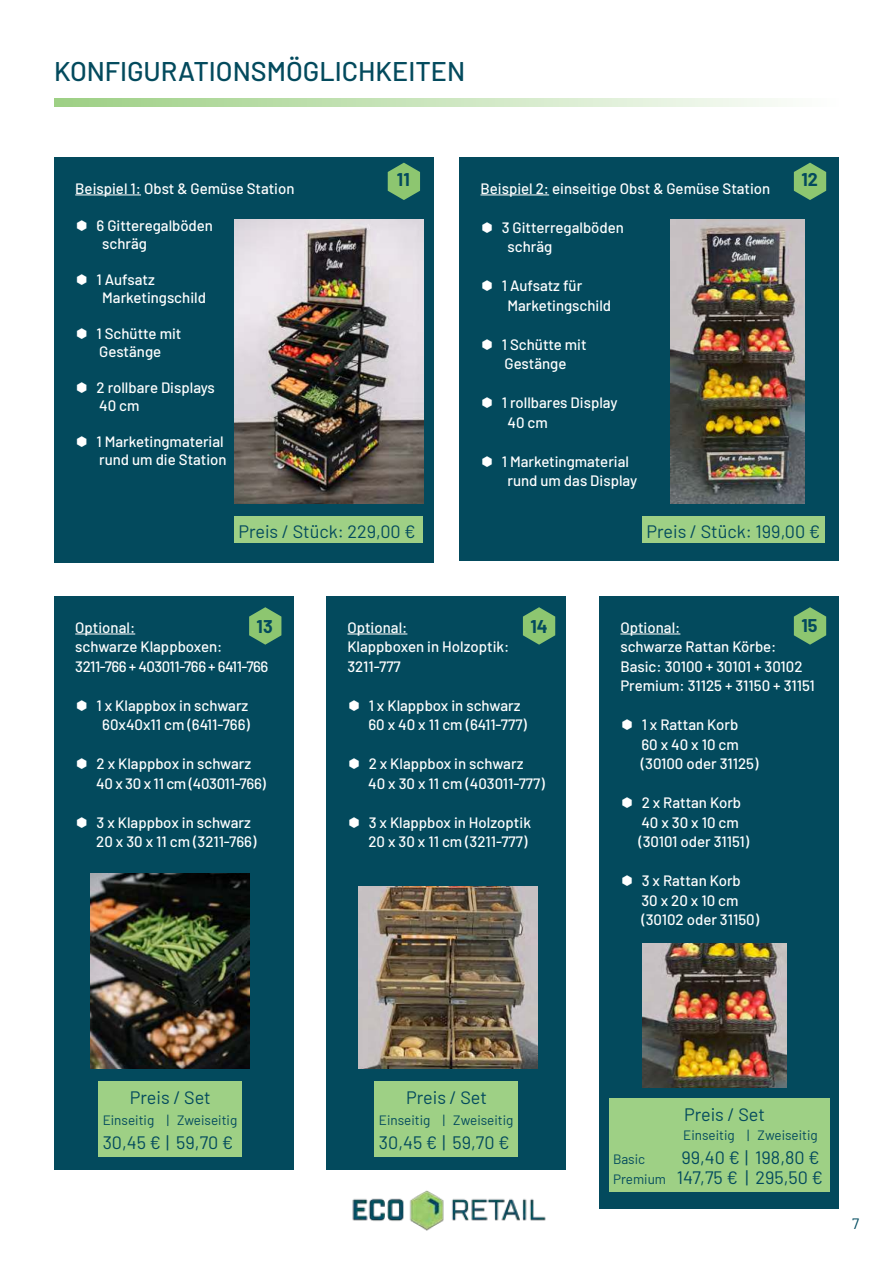
<style>
.page{position:relative;width:893px;height:1263px;background:#fff}
.page>*{position:absolute;margin:0;border:0;box-sizing:border-box;transform-origin:0 0}
.t1{font:500 27px "Barlow";color:#034a5d}
.t2{font:18px/19.5px "Barlow";color:#034a5d;text-align:right}
.t3{font:700 18px "Barlow";color:#034a5d}
.t4{font:500 15px/19.5px "Barlow";color:#fff}
.t5{font:15px "Barlow";color:#004b5f}
.t6{font:13.5px "Barlow";color:#034a5d}
.s1{font-size:13.5px}
</style>
<div class="page">
<div style="left:326px;top:597px;width:240px;height:573px;background:#034a5d"></div>
<hr style="left:347px;top:634px;width:60px;height:1px;background:#fff">
<div style="left:599px;top:597px;width:240px;height:612px;background:#034a5d"></div>
<hr style="left:620px;top:634px;width:60px;height:1px;background:#fff">
<div style="left:54px;top:597px;width:239px;height:573px;background:#034a5d"></div>
<hr style="left:75px;top:634px;width:60px;height:1px;background:#fff">
<div style="left:459px;top:158px;width:380px;height:403px;background:#034a5d"></div>
<hr style="left:480px;top:195px;width:69px;height:1px;background:#fff">
<img style="left:91px;top:874px;width:159px;height:195px">
<svg style="left:54px;top:98px;width:727px;height:9px;background:#c9e5bc"></svg>
<img style="left:352px;top:1190px;width:194px;height:41px">
<img style="left:671px;top:219px;width:133px;height:284px">
<div style="left:54px;top:158px;width:379px;height:405px;background:#034a5d"></div>
<hr style="left:75px;top:195px;width:66px;height:1px;background:#fff">
<svg style="left:388px;top:163px;width:32px;height:37px"></svg>
<svg style="left:249px;top:607px;width:32px;height:38px"></svg>
<svg style="left:794px;top:607px;width:32px;height:38px"></svg>
<div style="left:234px;top:516px;width:189px;height:26px;background:#9ed085"></div>
<svg style="left:523px;top:607px;width:32px;height:38px"></svg>
<img style="left:234px;top:220px;width:189px;height:283px">
<svg style="left:794px;top:163px;width:32px;height:37px"></svg>
<img style="left:358px;top:887px;width:180px;height:182px">
<div style="left:642px;top:516px;width:182px;height:26px;background:#9ed085"></div>
<div style="left:98px;top:1081px;width:144px;height:76px;background:#9ed085"></div>
<div style="left:375px;top:1081px;width:143px;height:76px;background:#9ed085"></div>
<img style="left:643px;top:943px;width:144px;height:145px">
<div style="left:609px;top:1098px;width:220px;height:94px;background:#9ed085"></div>
<h1 class="t1" style="left:54px;top:60px;width:413px">KONFIGURATIONSMÖGLICHKEITEN</h1>
<p class="t4" style="left:75px;top:180px;width:221px">Beispiel 1: Obst &amp; Gemüse Station</p>
<p class="t4" style="left:102px;top:218px;width:112px;line-height:18px;text-indent:-6px">6 Gitteregalböden schräg</p>
<p class="t4" style="left:102px;top:272px;width:105px;line-height:18px;text-indent:-6px">1 Aufsatz<br>Marketingschild</p>
<p class="t4" style="left:97px;top:326px;width:86px;line-height:18px">1 Schütte mit<br>Gestänge</p>
<p class="t4" style="left:97px;top:380px;width:120px;line-height:18px">2 rollbare Displays<br>40 cm</p>
<p class="t4" style="left:97px;top:434px;width:132px;line-height:18px">1 Marketingmaterial rund um die Station</p>
<p class="t3" style="left:397px;top:170px;width:14px">11</p>
<p class="t4" style="left:480px;top:180px;width:291px">Beispiel 2: einseitige Obst &amp; Gemüse Station</p>
<p class="t4" style="left:507px;top:219px;width:118px;text-indent:-6px">3 Gitterregalböden schräg</p>
<p class="t4" style="left:507px;top:277px;width:105px;text-indent:-6px">1 Aufsatz für<br>Marketingschild</p>
<p class="t4" style="left:502px;top:336px;width:86px">1 Schütte mit<br>Gestänge</p>
<p class="t4" style="left:507px;top:394px;width:112px;text-indent:-6px">1 rollbares Display<br>40 cm</p>
<p class="t4" style="left:502px;top:453px;width:137px;text-align:center">1 Marketingmaterial rund um das Display</p>
<p class="t3" style="left:801px;top:169px;width:18px">12</p>
<p class="t2" style="left:238px;top:521px;width:179px">Preis / Stück: 229,00 €</p>
<p class="t2" style="left:646px;top:521px;width:175px">Preis / Stück: 199,00 €</p>
<p class="t3" style="left:257px;top:616px;width:18px">13</p>
<p class="t3" style="left:801px;top:615px;width:18px">15</p>
<p class="t3" style="left:530px;top:616px;width:19px">14</p>
<p class="t4" style="left:75px;top:619px;width:195px">Optional:<br>schwarze Klappboxen:<br>3211-766 + 403011-766 + 6411-766</p>
<p class="t4" style="left:97px;top:697px;width:155px;text-align:center">1 x Klappbox in schwarz<br>60x40x11 cm (6411-766)</p>
<p class="t4" style="left:96px;top:755px;width:171px">2 x Klappbox in schwarz<br>40 x 30 x 11 cm (403011-766)</p>
<p class="t4" style="left:96px;top:814px;width:162px">3 x Klappbox in schwarz<br>20 x 30 x 11 cm (3211-766)</p>
<p class="t4" style="left:347px;top:619px;width:163px">Optional:<br>Klappboxen in Holzoptik:<br>3211-777</p>
<p class="t4" style="left:368px;top:697px;width:160px">1 x Klappbox in schwarz<br>60 x 40 x 11 cm (6411-777)</p>
<p class="t4" style="left:368px;top:755px;width:178px">2 x Klappbox in schwarz<br>40 x 30 x 11 cm (403011-777)</p>
<p class="t4" style="left:368px;top:814px;width:164px">3 x Klappbox in Holzoptik<br>20 x 30 x 11 cm (3211-777)</p>
<p class="t4" style="left:620px;top:619px;width:196px">Optional:<br>schwarze Rattan Körbe:<br>Basic: 30100 + 30101 + 30102<br>Premium: 31125 + 31150 + 31151</p>
<p class="t4" style="left:641px;top:716px;width:119px">1 x Rattan Korb<br>60 x 40 x 10 cm (30100 oder 31125)</p>
<p class="t4" style="left:638px;top:794px;width:112px">2 x Rattan Korb<br>40 x 30 x 10 cm (30101 oder 31151)</p>
<p class="t4" style="left:641px;top:872px;width:119px">3 x Rattan Korb<br>30 x 20 x 10 cm (30102 oder 31150)</p>
<p class="t2" style="left:130px;top:1089px;width:82px">Preis / Set</p>
<p class="t6" style="left:103px;top:1114px;width:136px">Einseitig | Zweiseitig</p>
<p class="t2" style="left:103px;top:1131px;width:132px">30,45 € | 59,70 €</p>
<p class="t2" style="left:406px;top:1089px;width:82px">Preis / Set</p>
<p class="t6" style="left:379px;top:1114px;width:136px">Einseitig | Zweiseitig</p>
<p class="t2" style="left:379px;top:1131px;width:132px">30,45 € | 59,70 €</p>
<p class="t2" style="left:684px;top:1106px;width:82px">Preis / Set</p>
<p class="t6" style="left:683px;top:1130px;width:136px">Einseitig | Zweiseitig</p>
<p class="t2" style="left:613px;top:1147px;width:212px">99,40 € | 198,80 €<br><span class="s1">Premium</span> 147,75 € | 295,50 €</p>
<p class="t6" style="left:613px;top:1154px;width:34px">Basic</p>
<p class="t5" style="left:852px;top:1217px;width:9px">7</p>
</div>
